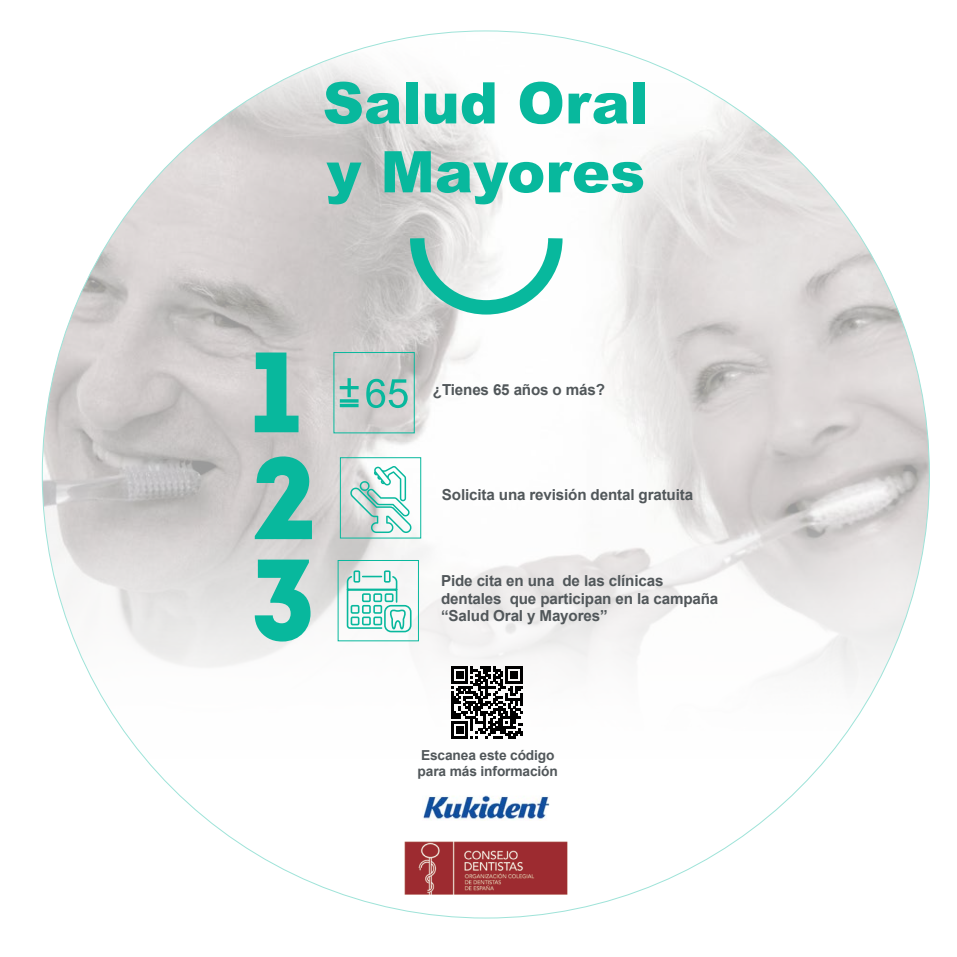
<style>
.page{position:relative;width:957px;height:957px;background:#fff}
.page>*{position:absolute;margin:0;border:0;box-sizing:border-box;transform-origin:0 0}
.t1{font:900 57.38px/68.9px "Arial";color:#08b89d}
.t2{font:700 15.25px/17.5px "Arial";letter-spacing:-.01em;color:#51575a}
.t3{font:700 13.75px/16.5px "Arial";letter-spacing:-.01em;color:#51575a}
</style>
<div class="page">
<img style="left:42px;top:31px;width:887px;height:727px">
<svg style="left:403px;top:224px;width:167px;height:98px"></svg>
<svg style="left:366px;top:379px;width:42px;height:29px"></svg>
<svg style="left:340px;top:378px;width:19px;height:19px"></svg>
<hr style="left:340px;top:404px;width:18px;height:3px;background:#08b89d">
<svg style="left:340px;top:399px;width:18px;height:4px"></svg>
<svg style="left:255px;top:352px;width:43px;height:80px;background:#54bfae"></svg>
<svg style="left:350px;top:466px;width:61px;height:67px"></svg>
<div style="left:340px;top:457px;width:81px;height:81px;border:1px solid #08b89d"></div>
<svg style="left:255px;top:456px;width:61px;height:83px;background:#5dbfaf"></svg>
<svg style="left:346px;top:569px;width:66px;height:76px"></svg>
<div style="left:338px;top:560px;width:81px;height:81px;border:1px solid #08b89d"></div>
<svg style="left:255px;top:559px;width:56px;height:82px;background:#5dc8b7"></svg>
<svg style="left:451px;top:666px;width:72px;height:72px"></svg>
<img style="left:404px;top:841px;width:164px;height:54px">
<img style="left:423px;top:795px;width:127px;height:25px">
<h1 class="t1" style="left:322px;top:67px;width:328px">Salud Oral y Mayores</h1>
<p class="t2" style="left:433px;top:381px;width:174px">¿Tienes 65 años o más?</p>
<p class="t2" style="left:442px;top:486px;width:253px">Solicita una revisión dental gratuita</p>
<p class="t2" style="left:441px;top:572px;width:279px">Pide cita en una de las clínicas dentales que participan en la campaña “Salud Oral y Mayores”</p>
<p class="t3" style="left:418px;top:747px;width:142px">Escanea este código para más información</p>
</div>
